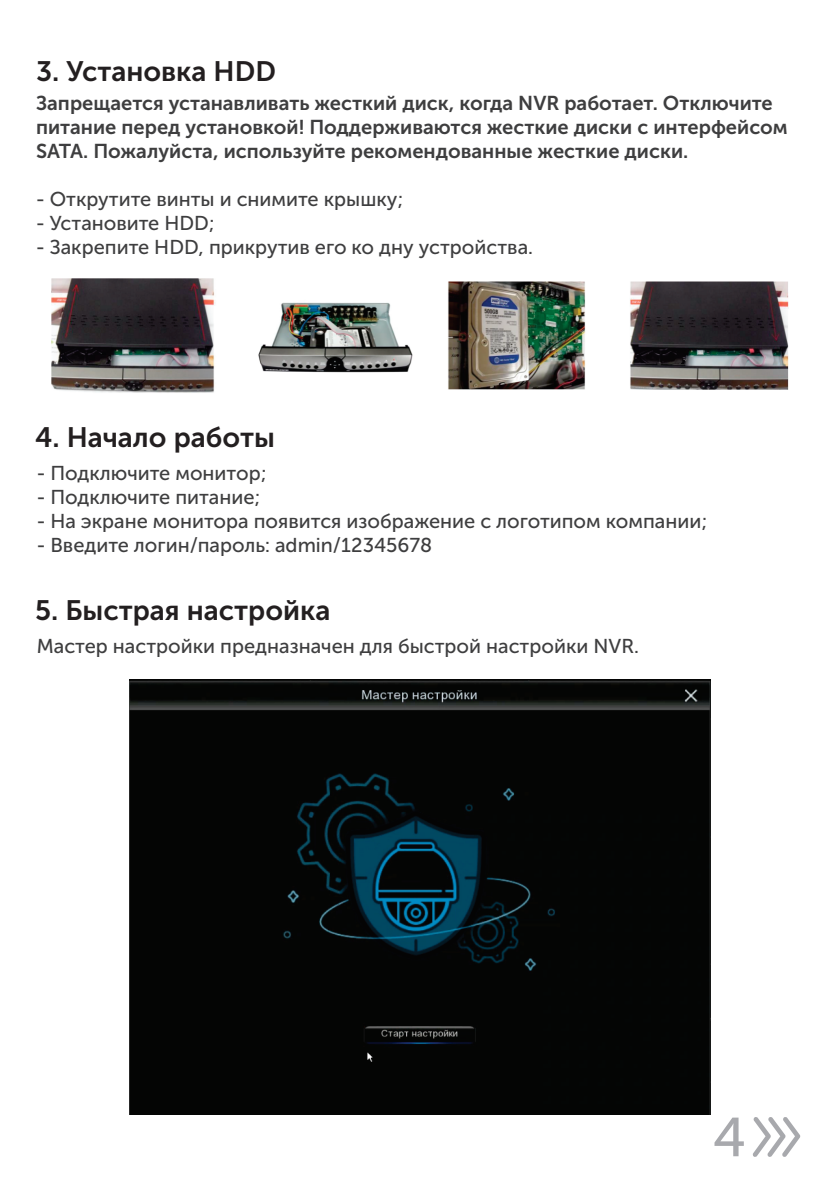
<style>
.page{position:relative;width:840px;height:1191px;background:#fff}
.page>*{position:absolute;margin:0;border:0;box-sizing:border-box;transform-origin:0 0}
.t1{font:54.8px "Museo Sans Cyrl 500";color:#a8a9ad}
.t2{font:28px "Museo Sans Cyrl 700";color:#231f20}
.t3{font:20px "Museo Sans Cyrl 500";color:#3e3e3f}
.t4{font:20px/24px "Museo Sans Cyrl 700";color:#3e3e3f}
</style>
<div class="page">
<img style="left:51px;top:278px;width:737px;height:115px">
<svg style="left:752px;top:1117px;width:48px;height:40px"></svg>
<img style="left:130px;top:679px;width:579px;height:435px">
<h2 class="t2" style="left:36px;top:60px;width:241px">3. Установка HDD</h2>
<p class="t4" style="left:36px;top:93px;width:752px">Запрещается устанавливать жесткий диск, когда NVR работает. Отключите питание перед установкой! Поддерживаются жесткие диски с интерфейсом<br>SATA. Пожалуйста, используйте рекомендованные жесткие диски.</p>
<p class="t3" style="left:36px;top:191px;width:368px">- Открутите винты и снимите крышку;</p>
<p class="t3" style="left:36px;top:215px;width:180px">- Установите HDD;</p>
<p class="t3" style="left:36px;top:239px;width:498px">- Закрепите HDD, прикрутив его ко дну устройства.</p>
<h2 class="t2" style="left:35px;top:426px;width:241px">4. Начало работы</h2>
<p class="t3" style="left:37px;top:465px;width:231px">- Подключите монитор;</p>
<p class="t3" style="left:37px;top:489px;width:225px">- Подключите питание;</p>
<p class="t3" style="left:37px;top:513px;width:671px">- На экране монитора появится изображение с логотипом компании;</p>
<p class="t3" style="left:37px;top:537px;width:397px">- Введите логин/пароль: admin/12345678</p>
<h2 class="t2" style="left:35px;top:599px;width:297px">5. Быстрая настройка</h2>
<p class="t3" style="left:37px;top:638px;width:603px">Мастер настройки предназначен для быстрой настройки NVR.</p>
<h1 class="t1" style="left:712px;top:1115px;width:35px">4</h1>
</div>
